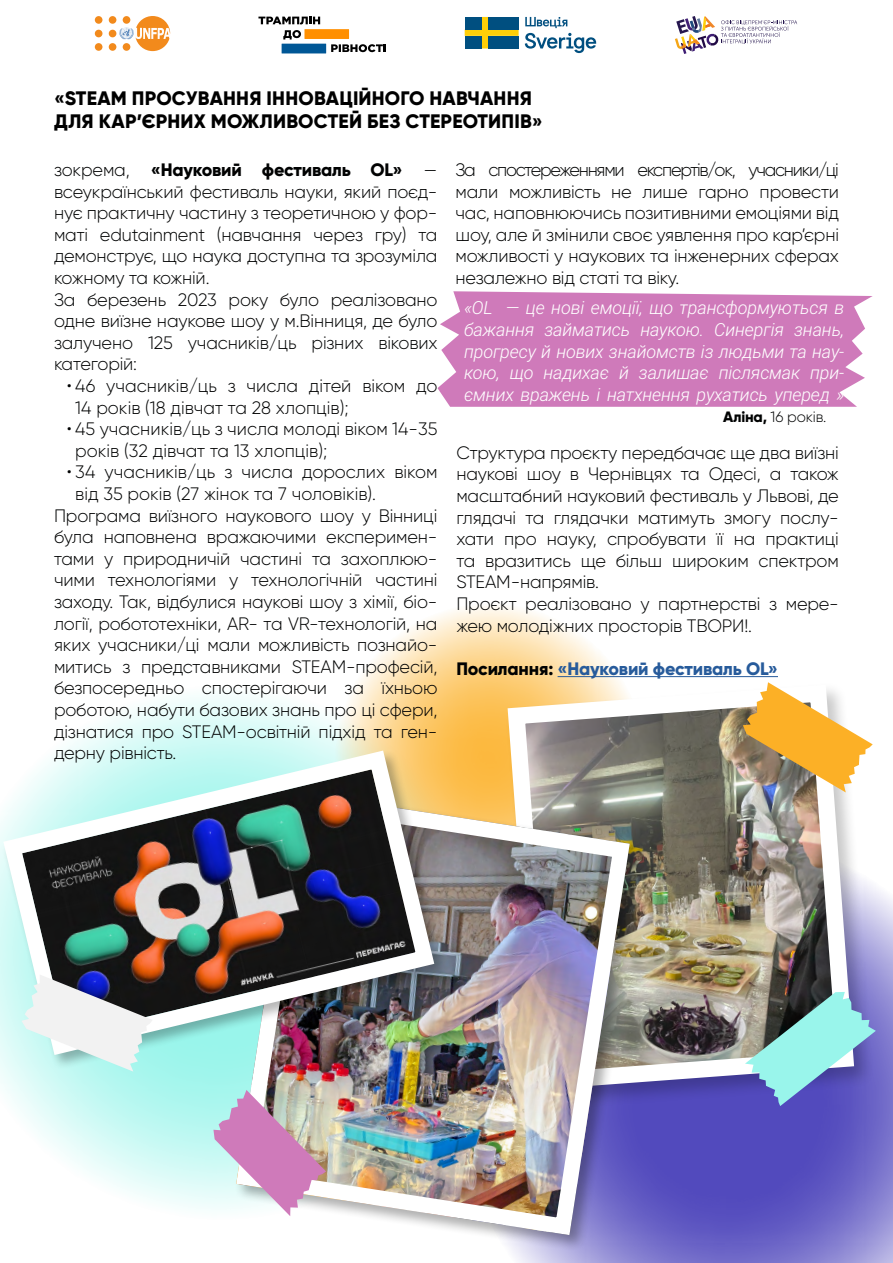
<style>
.page{position:relative;width:893px;height:1263px;background:#fff}
.page>*{position:absolute;margin:0;border:0;box-sizing:border-box;transform-origin:0 0}
.t1{font:800 19.5px/23.4px "Gilroy";letter-spacing:.01em;color:#000}
.t2{font:300 18px/21.6px "Gilroy";letter-spacing:-.01em;color:#010202}
.t3{font:italic 300 18px/21.6px "Roboto";letter-spacing:-.01em;color:#fff;text-align:justify}
.t4{font:800 18px "Gilroy";letter-spacing:-.01em;color:#275b9b}
.t5{font:300 15px "Gilroy";letter-spacing:-.01em;color:#010202}
.s1{font-weight:800}
.s2{color:#010202}
</style>
<div class="page">
<div style="left:304px;top:29px;width:45px;height:10px;background:#ff8f00"></div>
<div style="left:282px;top:44px;width:44px;height:9px;background:#005796"></div>
<svg style="left:283px;top:30px;width:18px;height:10px"></svg>
<svg style="left:258px;top:17px;width:62px;height:7px"></svg>
<svg style="left:331px;top:44px;width:55px;height:8px"></svg>
<svg style="left:465px;top:17px;width:54px;height:31px"></svg>
<div style="left:465px;top:17px;width:17px;height:13px;background:#004f80"></div>
<div style="left:488px;top:17px;width:31px;height:13px;background:#004f80"></div>
<div style="left:465px;top:36px;width:17px;height:12px;background:#004f80"></div>
<div style="left:488px;top:36px;width:31px;height:12px;background:#004f80"></div>
<svg style="left:525px;top:17px;width:71px;height:36px"></svg>
<svg style="left:119px;top:16px;width:51px;height:35px"></svg>
<div style="left:109px;top:30px;width:7px;height:7px;background:#f28a1c;border-radius:50%"></div>
<div style="left:95px;top:16px;width:7px;height:8px;background:#f28a1c;border-radius:50%"></div>
<div style="left:95px;top:30px;width:7px;height:7px;background:#f28a1c;border-radius:50%"></div>
<div style="left:95px;top:43px;width:7px;height:8px;background:#f28a1c;border-radius:50%"></div>
<div style="left:109px;top:43px;width:7px;height:8px;background:#f28a1c;border-radius:50%"></div>
<div style="left:123px;top:43px;width:7px;height:8px;background:#f28a1c;border-radius:50%"></div>
<div style="left:123px;top:16px;width:7px;height:8px;background:#f28a1c;border-radius:50%"></div>
<div style="left:109px;top:16px;width:7px;height:8px;background:#f28a1c;border-radius:50%"></div>
<svg style="left:675px;top:16px;width:122px;height:38px"></svg>
<svg style="left:0;top:695px;width:338px;height:515px"></svg>
<svg style="left:335px;top:603px;width:309px;height:310px;background:#fcdda2"></svg>
<svg style="left:513px;top:888px;width:380px;height:375px;background:#6b64c6"></svg>
<div style="left:504px;top:682px;width:371px;height:429px;background:#000;opacity:.22"></div>
<img style="left:499px;top:676px;width:364px;height:423px">
<div style="left:234px;top:790px;width:412px;height:462px;background:#000;opacity:.32"></div>
<img style="left:227px;top:784px;width:411px;height:460px">
<div style="left:2px;top:749px;width:447px;height:321px;background:#000;opacity:.28"></div>
<img style="left:0;top:741px;width:444px;height:323px">
<svg style="left:213px;top:1090px;width:113px;height:126px;background:#cfb2c9"></svg>
<svg style="left:745px;top:992px;width:131px;height:114px;background:#7ba0ba"></svg>
<svg style="left:21px;top:974px;width:132px;height:97px"></svg>
<svg style="left:743px;top:682px;width:130px;height:110px"></svg>
<hr style="left:558px;top:676px;width:220px;height:1px;background:#275b9b">
<svg style="left:437px;top:291px;width:436px;height:116px;background:#d385c0"></svg>
<p class="t1" style="left:54px;top:86px;width:490px">«STEAM ПРОСУВАННЯ ІННОВАЦІЙНОГО НАВЧАННЯ<br>ДЛЯ КАР’ЄРНИХ МОЖЛИВОСТЕЙ БЕЗ СТЕРЕОТИПІВ»</p>
<p class="t2" style="left:54px;top:159px;width:385px">зокрема, <span class="s1">«Науковий фестиваль OL»</span> — всеукраїнський фестиваль науки, який поєд&shy;нує практичну частину з теоретичною у фор&shy;маті edutainment (навчання через гру) та демонструє, що наука доступна та зрозуміла кожному та кожній.<br>За березень 2023 року було реалізовано одне виїзне наукове шоу у м.Вінниця, де було залучено 125 учасників/ць різних вікових категорій:</p>
<p class="t2" style="left:75px;top:375px;width:364px;text-indent:-8px">• 46 учасників/ць з числа дітей віком до<br>14 років (18 дівчат та 28 хлопців);</p>
<p class="t2" style="left:75px;top:418px;width:364px;text-indent:-8px">• 45 учасників/ць з числа молоді віком 14-35 років (32 дівчат та 13 хлопців);</p>
<p class="t2" style="left:67px;top:461px;width:372px">• 34 учасників/ць з числа дорослих віком</p>
<p class="t2" style="left:75px;top:483px;width:302px">від 35 років (27 жінок та 7 чоловіків).</p>
<p class="t2" style="left:54px;top:504px;width:385px">Програма виїзного наукового шоу у Вінниці</p>
<p class="t2" style="left:54px;top:526px;width:385px">була наповнена вражаючими експеримен-</p>
<p class="t2" style="left:54px;top:547px;width:385px">тами у природничій частині та захоплюю-</p>
<p class="t2" style="left:54px;top:569px;width:385px">чими технологіями у технологічній частині</p>
<p class="t2" style="left:54px;top:591px;width:385px">заходу. Так, відбулися наукові шоу з хімії, біо-</p>
<p class="t2" style="left:54px;top:612px;width:385px">логії, робототехніки, AR- та VR-технологій, на</p>
<p class="t2" style="left:54px;top:634px;width:385px">яких учасники/ці мали можливість познайо-</p>
<p class="t2" style="left:54px;top:655px;width:385px">митись з представниками STEAM-професій,</p>
<p class="t2" style="left:54px;top:677px;width:385px">безпосередньо спостерігаючи за їхньою</p>
<p class="t2" style="left:54px;top:699px;width:385px">роботою, набути базових знань про ці сфери,</p>
<p class="t2" style="left:54px;top:720px;width:385px">дізнатися про STEAM-освітній підхід та ген-</p>
<p class="t2" style="left:54px;top:742px;width:124px">дерну рівність.</p>
<p class="t2" style="left:455px;top:159px;width:385px;text-align:justify">За спостереженнями експертів/ок, учасники/ці мали можливість не лише гарно провести час, наповнюючись позитивними емоціями від шоу, але й змінили своє уявлення про кар’єрні можливості у наукових та інженерних сферах незалежно від статі та віку.</p>
<p class="t3" style="left:464px;top:296px;width:382px">«OL — це нові емоції, що трансформуються в бажання займатись наукою. Синергія знань, прогресу й нових знайомств із людьми та нау&shy;кою, що надихає й залишає післясмак при&shy;ємних вражень і натхнення рухатись уперед »</p>
<p class="t5" style="left:723px;top:408px;width:105px"><span class="s1">Аліна,</span> 16 років.</p>
<p class="t2" style="left:456px;top:441px;width:384px">Структура проєкту передбачає ще два виїзні наукові шоу в Чернівцях та Одесі, а також масштабний науковий фестиваль у Львові, де глядачі та глядачки матимуть змогу послу&shy;хати про науку, спробувати її на практиці та вразитись ще більш широким спектром STEАM-напрямів.<br>Проєкт реалізовано у партнерстві з мере&shy;жею молодіжних просторів ТВОРИ!.</p>
<p class="t4" style="left:456px;top:657px;width:323px"><span class="s2">Посилання:</span> «Науковий фестиваль OL»</p>
</div>
